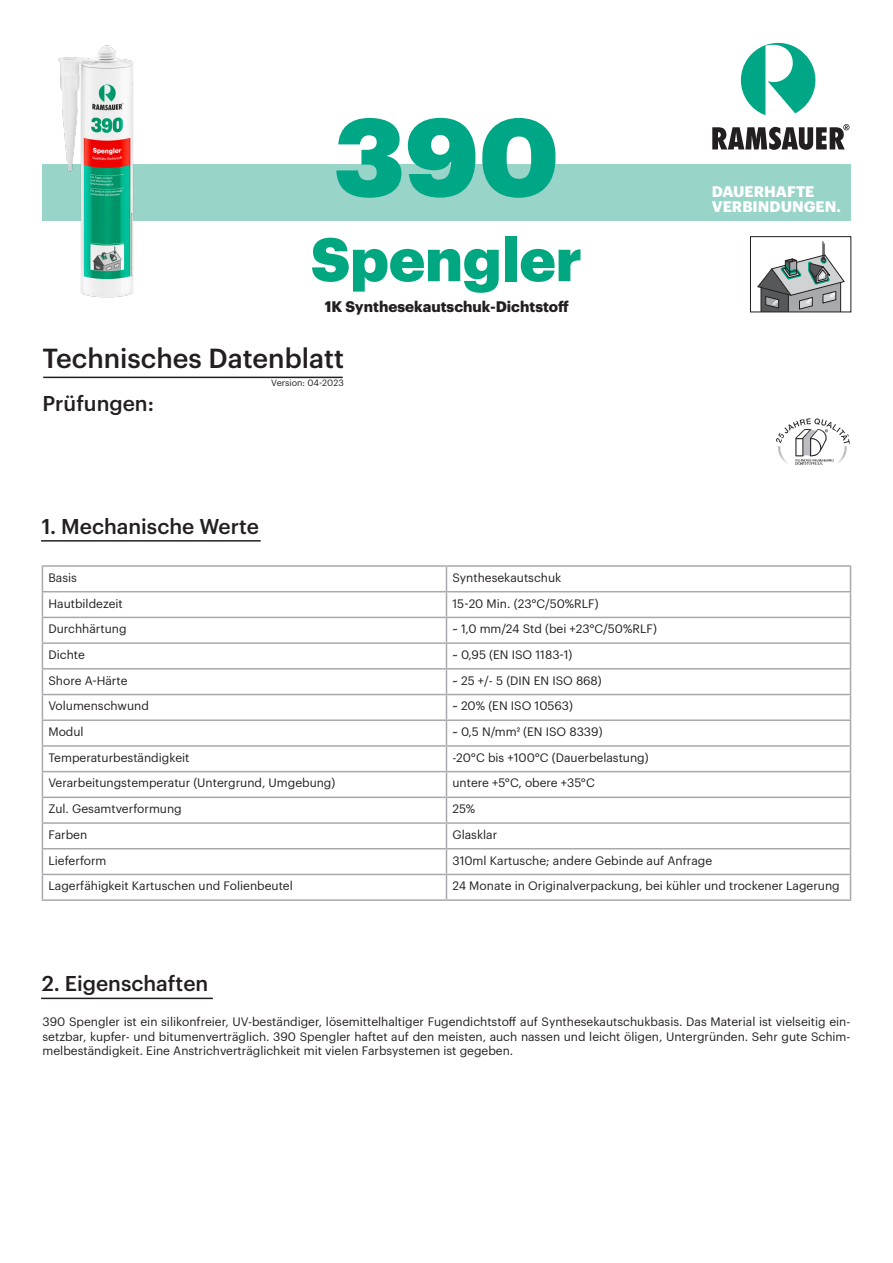
<style>
.page{position:relative;width:893px;height:1263px;background:#fff}
.page>*{position:absolute;margin:0;border:0;box-sizing:border-box;transform-origin:0 0}
.t1{font:900 108px "Graphik";color:#00a786}
.t2{font:900 60px "Graphik";color:#00a780}
.t3{font:500 27px "Graphik";color:#231f20}
.t4{font:500 21px "Graphik";color:#231f20}
.t5{font:700 15px "Graphik";color:#231f20}
.t6{font:700 15px "Graphik";color:#fff}
.t7{font:12px/14.4px "Graphik";color:#231f20;text-align:justify}
.t8{font:9px "Graphik";color:#231f20}
</style>
<div class="page">
<div style="left:43px;top:164px;width:808px;height:57px;background:#98d4c8"></div>
<img style="left:777px;top:419px;width:72px;height:46px">
<hr style="left:43px;top:377px;width:300px;height:1px;background:#231f20">
<hr style="left:42px;top:565px;width:404px;height:2px;background:#a8a9ad">
<hr style="left:446px;top:565px;width:405px;height:2px;background:#a8a9ad">
<hr style="left:42px;top:591px;width:404px;height:1px;background:#a8a9ad">
<hr style="left:446px;top:591px;width:405px;height:1px;background:#a8a9ad">
<hr style="left:42px;top:617px;width:404px;height:1px;background:#a8a9ad">
<hr style="left:446px;top:617px;width:405px;height:1px;background:#a8a9ad">
<hr style="left:42px;top:642px;width:404px;height:2px;background:#a8a9ad">
<hr style="left:446px;top:642px;width:405px;height:2px;background:#a8a9ad">
<hr style="left:42px;top:668px;width:404px;height:1px;background:#a8a9ad">
<hr style="left:446px;top:668px;width:405px;height:1px;background:#a8a9ad">
<hr style="left:42px;top:694px;width:404px;height:1px;background:#a8a9ad">
<hr style="left:446px;top:694px;width:405px;height:1px;background:#a8a9ad">
<hr style="left:42px;top:719px;width:404px;height:2px;background:#a8a9ad">
<hr style="left:446px;top:719px;width:405px;height:2px;background:#a8a9ad">
<hr style="left:42px;top:745px;width:404px;height:2px;background:#a8a9ad">
<hr style="left:446px;top:745px;width:405px;height:2px;background:#a8a9ad">
<hr style="left:42px;top:771px;width:404px;height:1px;background:#a8a9ad">
<hr style="left:446px;top:771px;width:405px;height:1px;background:#a8a9ad">
<hr style="left:42px;top:796px;width:404px;height:2px;background:#a8a9ad">
<hr style="left:446px;top:796px;width:405px;height:2px;background:#a8a9ad">
<hr style="left:42px;top:822px;width:404px;height:2px;background:#a8a9ad">
<hr style="left:446px;top:822px;width:405px;height:2px;background:#a8a9ad">
<hr style="left:42px;top:848px;width:404px;height:1px;background:#a8a9ad">
<hr style="left:446px;top:848px;width:405px;height:1px;background:#a8a9ad">
<hr style="left:42px;top:874px;width:404px;height:1px;background:#a8a9ad">
<svg style="left:42px;top:567px;width:1px;height:332px"></svg>
<hr style="left:446px;top:874px;width:405px;height:1px;background:#a8a9ad">
<svg style="left:446px;top:567px;width:1px;height:332px"></svg>
<svg style="left:850px;top:567px;width:1px;height:332px"></svg>
<hr style="left:42px;top:899px;width:404px;height:2px;background:#a8a9ad">
<hr style="left:446px;top:899px;width:405px;height:2px;background:#a8a9ad">
<svg style="left:712px;top:124px;width:137px;height:26px"></svg>
<svg style="left:741px;top:43px;width:75px;height:72px"></svg>
<hr style="left:41px;top:998px;width:172px;height:1px;background:#231f20">
<hr style="left:41px;top:540px;width:220px;height:2px;background:#231f20">
<svg style="left:757px;top:242px;width:88px;height:68px"></svg>
<div style="left:750px;top:236px;width:101px;height:76px;border:1px solid #231f20"></div>
<img style="left:42px;top:45px;width:92px;height:253px">
<p class="t1" style="left:333px;top:73px;width:227px">390</p>
<p class="t2" style="left:311px;top:213px;width:273px">Spengler</p>
<p class="t5" style="left:325px;top:295px;width:246px">1K Synthesekautschuk-Dichtstoff</p>
<p class="t3" style="left:43px;top:338px;width:303px">Technisches Datenblatt</p>
<p class="t4" style="left:43px;top:387px;width:113px">Prüfungen:</p>
<p class="t8" style="left:271px;top:376px;width:74px">Version: 04-2023</p>
<p class="t4" style="left:42px;top:510px;width:219px">1. Mechanische Werte</p>
<p class="t6" style="left:712px;top:180px;width:104px">DAUERHAFTE</p>
<p class="t6" style="left:712px;top:195px;width:131px">VERBINDUNGEN.</p>
<p class="t7" style="left:48px;top:569px;width:30px">Basis</p>
<p class="t7" style="left:452px;top:569px;width:110px">Synthesekautschuk</p>
<p class="t7" style="left:48px;top:595px;width:76px">Hautbildezeit</p>
<p class="t7" style="left:452px;top:595px;width:148px">15-20 Min. (23°C/50%RLF)</p>
<p class="t7" style="left:48px;top:621px;width:80px">Durchhärtung</p>
<p class="t7" style="left:452px;top:621px;width:206px">~ 1,0 mm/24 Std (bei +23°C/50%RLF)</p>
<p class="t7" style="left:48px;top:646px;width:38px">Dichte</p>
<p class="t7" style="left:452px;top:646px;width:122px">~ 0,95 (EN ISO 1183-1)</p>
<p class="t7" style="left:48px;top:672px;width:81px">Shore A-Härte</p>
<p class="t7" style="left:452px;top:672px;width:151px">~ 25 +/- 5 (DIN EN ISO 868)</p>
<p class="t7" style="left:48px;top:698px;width:102px">Volumenschwund</p>
<p class="t7" style="left:452px;top:698px;width:122px">~ 20% (EN ISO 10563)</p>
<p class="t7" style="left:48px;top:723px;width:37px">Modul</p>
<p class="t7" style="left:452px;top:723px;width:152px">~ 0,5 N/mm² (EN ISO 8339)</p>
<p class="t7" style="left:48px;top:749px;width:143px">Temperaturbeständigkeit</p>
<p class="t7" style="left:452px;top:749px;width:198px">-20°C bis +100°C (Dauerbelastung)</p>
<p class="t7" style="left:48px;top:775px;width:288px">Verarbeitungstemperatur (Untergrund, Umgebung)</p>
<p class="t7" style="left:452px;top:775px;width:144px">untere +5°C, obere +35°C</p>
<p class="t7" style="left:48px;top:801px;width:135px">Zul. Gesamtverformung</p>
<p class="t7" style="left:452px;top:801px;width:24px">25%</p>
<p class="t7" style="left:48px;top:826px;width:40px">Farben</p>
<p class="t7" style="left:452px;top:826px;width:46px">Glasklar</p>
<p class="t7" style="left:48px;top:852px;width:60px">Lieferform</p>
<p class="t7" style="left:452px;top:852px;width:261px">310ml Kartusche; andere Gebinde auf Anfrage</p>
<p class="t7" style="left:48px;top:878px;width:246px">Lagerfähigkeit Kartuschen und Folienbeutel</p>
<p class="t7" style="left:452px;top:878px;width:389px">24 Monate in Originalverpackung, bei kühler und trockener Lagerung</p>
<p class="t4" style="left:42px;top:968px;width:168px">2. Eigenschaften</p>
<p class="t7" style="left:43px;top:1013px;width:809px">390 Spengler ist ein silikonfreier, UV-beständiger, lösemittelhaltiger Fugendichtstoff auf Synthesekautschukbasis. Das Material ist vielseitig ein&shy;setzbar, kupfer- und bitumenverträglich. 390 Spengler haftet auf den meisten, auch nassen und leicht öligen, Untergründen. Sehr gute Schim&shy;melbeständigkeit. Eine Anstrichverträglichkeit mit vielen Farbsystemen ist gegeben.</p>
</div>
